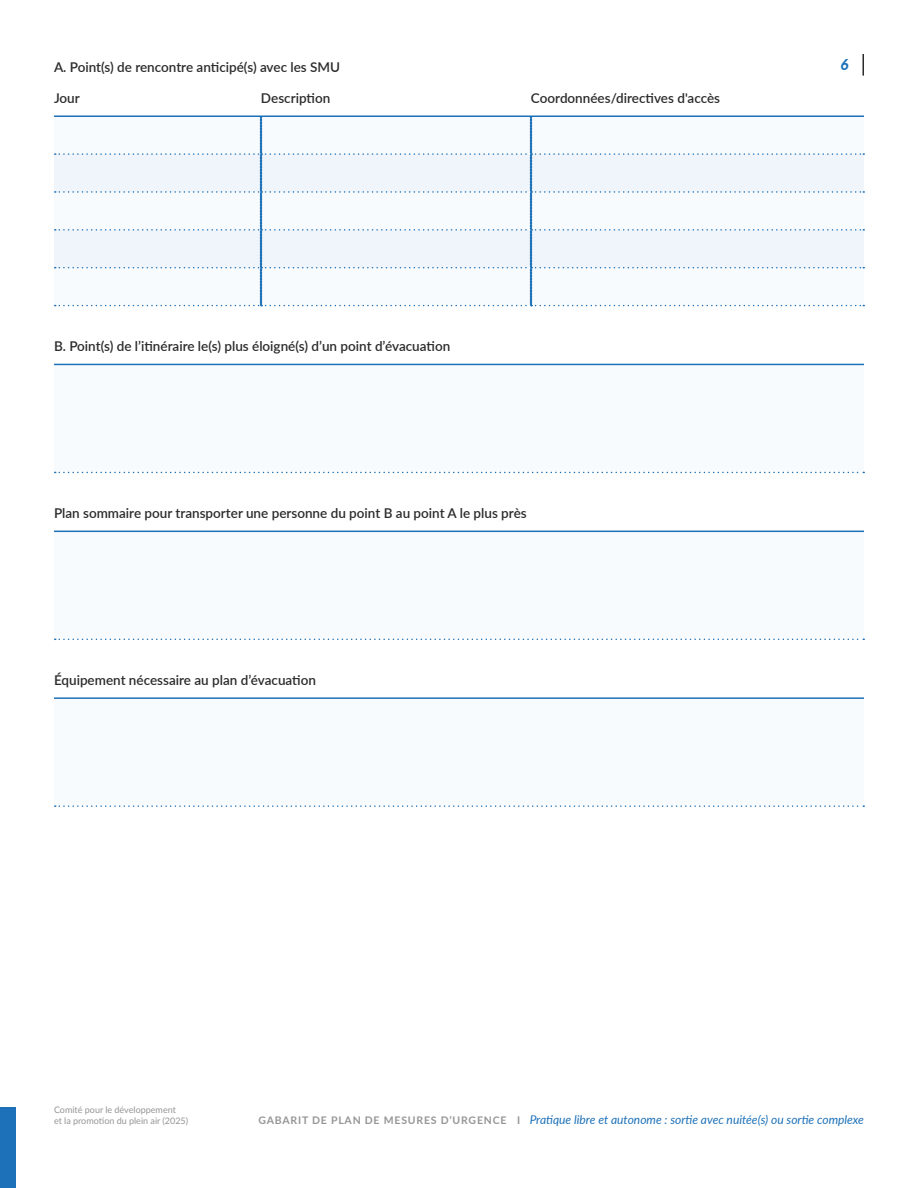
<style>
.page{position:relative;width:918px;height:1188px;background:#fff}
.page>*{position:absolute;margin:0;border:0;box-sizing:border-box;transform-origin:0 0}
.t1{font:italic 800 15px "Lato";color:#1d71b8}
.t2{font:600 13.5px "Lato";color:#2b2b2b}
.t3{font:italic 12px "Lato";color:#1d71b8}
.t4{font:9px/10.8px "Lato";color:#959595}
.s1{font-weight:700;font-style:normal;font-size:10.5px;color:#959595}
</style>
<div class="page">
<hr style="left:862px;top:54px;width:2px;height:22px;background:#2b2b2b">
<div style="left:0;top:1107px;width:16px;height:81px;background:#1d71b8"></div>
<hr style="left:54px;top:115px;width:207px;height:2px;background:#1d71b8">
<hr style="left:261px;top:115px;width:270px;height:2px;background:#1d71b8">
<hr style="left:531px;top:115px;width:333px;height:2px;background:#1d71b8">
<svg style="left:55px;top:117px;width:809px;height:189px"></svg>
<div style="left:54px;top:364px;width:810px;height:108px;background:#f8fbfd"></div>
<hr style="left:54px;top:364px;width:810px;height:1px;background:#1d71b8">
<svg style="left:55px;top:472px;width:809px;height:1px"></svg>
<div style="left:54px;top:531px;width:810px;height:108px;background:#f8fbfd"></div>
<hr style="left:54px;top:531px;width:810px;height:1px;background:#1d71b8">
<svg style="left:55px;top:639px;width:809px;height:1px"></svg>
<div style="left:54px;top:698px;width:810px;height:108px;background:#f8fbfd"></div>
<hr style="left:54px;top:697px;width:810px;height:2px;background:#1d71b8">
<svg style="left:55px;top:805px;width:809px;height:2px"></svg>
<p class="t2" style="left:54px;top:57px;width:288px">A. Point(s) de rencontre anticipé(s) avec les SMU</p>
<p class="t2" style="left:54px;top:88px;width:27px">Jour</p>
<p class="t2" style="left:261px;top:88px;width:71px">Description</p>
<p class="t2" style="left:531px;top:88px;width:191px">Coordonnées/directives d'accès</p>
<p class="t2" style="left:54px;top:336px;width:398px">B. Point(s) de l’itinéraire le(s) plus éloigné(s) d’un point d’évacuation</p>
<p class="t2" style="left:54px;top:503px;width:474px">Plan sommaire pour transporter une personne du point B au point A le plus près</p>
<p class="t2" style="left:54px;top:670px;width:264px">Équipement nécessaire au plan d’évacuation</p>
<p class="t1" style="left:841px;top:54px;width:9px">6</p>
<p class="t4" style="left:54px;top:1104px;width:136px">Comité pour le développement<br>et la promotion du plein air (2025)</p>
<p class="t3" style="left:259px;top:1111px;width:607px"><span class="s1">GABARIT DE PLAN DE MESURES D’URGENCE I</span> Pratique libre et autonome : sortie avec nuitée(s) ou sortie complexe</p>
</div>
